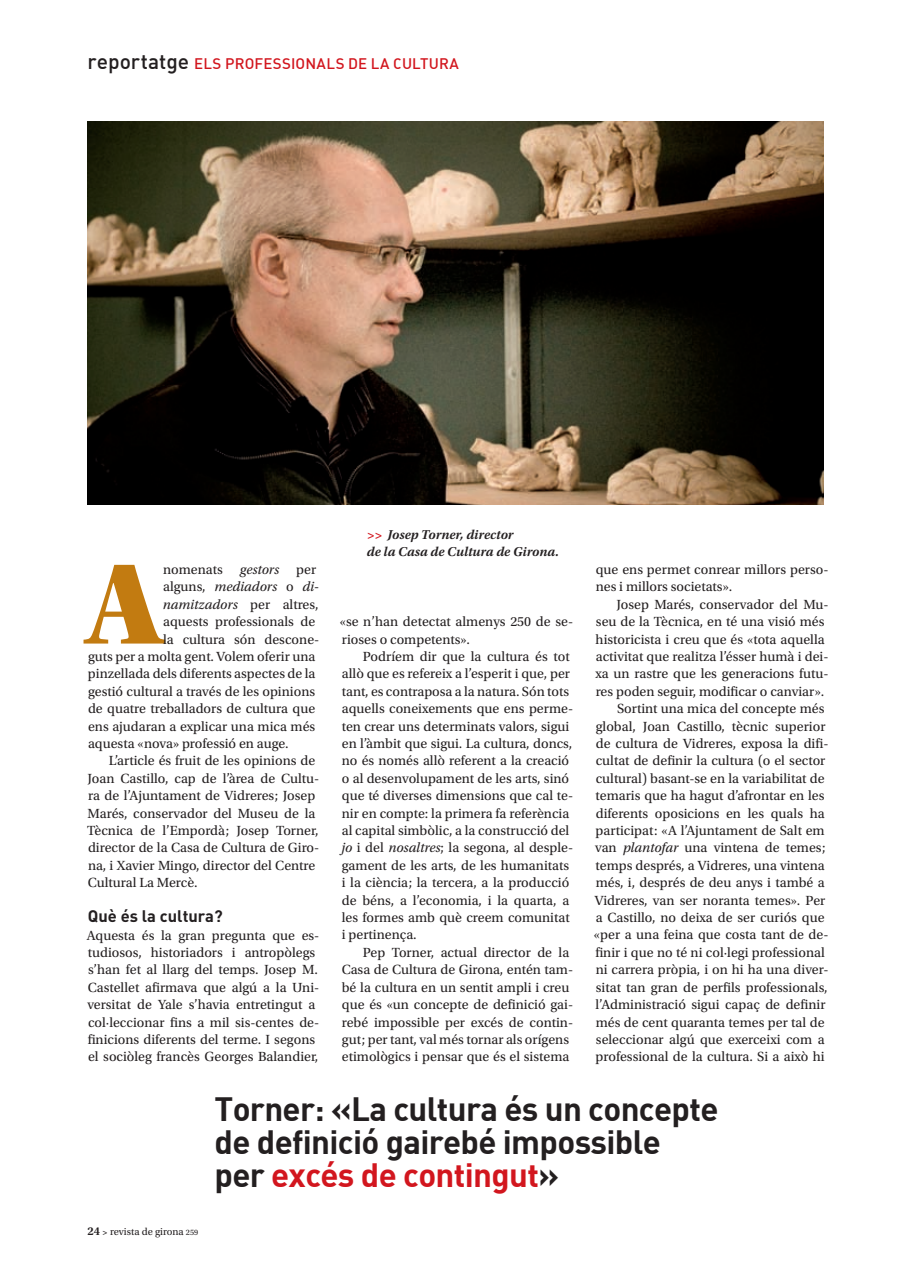
<style>
.page{position:relative;width:898px;height:1279px;background:#fff}
.page>*{position:absolute;margin:0;border:0;box-sizing:border-box;transform-origin:0 0}
.t1{font:121.05px "Utopia Std Black Headline";color:#c27b11}
.t2{font:33px/33px "DIN Bold";letter-spacing:-.02em;color:#231f20}
.t3{font:700 16.5px "DIN";color:#231f20}
.t4{font:15px "DIN Medium Alternate";letter-spacing:.01em;color:#d2161e}
.t5{font:13.95px/17.4px "Utopia Std";color:#231f20}
.t6{font:italic 13.95px "Utopia Std";color:#231f20}
.t7{font:italic 600 13.5px/17.4px "Utopia Std";color:#231f20}
.t8{font:10.5px "Utopia Std";color:#231f20}
.s1{font-size:21px;color:#231f20}
.s2{color:#d2161e}
.s3{font-style:italic}
.s4{font-style:normal}
.s5{font-weight:600;font-size:12px}
.s6{font-weight:600;font-size:9px}
.s7{font-size:8.25px}
</style>
<div class="page">
<img style="left:88px;top:121px;width:735px;height:383px">
<p class="t4" style="left:88px;top:54px;width:373px"><span class="s1">reportatge</span> ELS PROFESSIONALS DE LA CULTURA</p>
<p class="t7" style="left:367px;top:526px;width:193px"><span class="s2">&gt;&gt;</span> Josep Torner, director<br>de la Casa de Cultura de Girona.</p>
<p class="t5" style="left:595px;top:560px;width:234px">que ens permet conrear millors perso&shy;nes i millors societats».</p>
<p class="t5" style="left:616px;top:595px;width:213px">Josep Marés, conservador del Mu-</p>
<p class="t5" style="left:596px;top:613px;width:230px">seu de la Tècnica, en té una visió més</p>
<p class="t5" style="left:595px;top:630px;width:230px">historicista i creu que és «tota aquella</p>
<p class="t5" style="left:595px;top:647px;width:234px">activitat que realitza l’ésser humà i dei-</p>
<p class="t5" style="left:595px;top:665px;width:234px">xa un rastre que les generacions futu-</p>
<p class="t5" style="left:595px;top:682px;width:230px">res poden seguir, modificar o canviar».</p>
<p class="t5" style="left:617px;top:700px;width:209px">Sortint una mica del concepte més</p>
<p class="t5" style="left:595px;top:717px;width:231px">global, Joan Castillo, tècnic superior</p>
<p class="t5" style="left:595px;top:734px;width:234px">de cultura de Vidreres, exposa la difi-</p>
<p class="t5" style="left:595px;top:752px;width:231px">cultat de definir la cultura (o el sector</p>
<p class="t5" style="left:595px;top:769px;width:230px">cultural) basant-se en la variabilitat de</p>
<p class="t5" style="left:595px;top:787px;width:230px">temaris que ha hagut d’afrontar en les</p>
<p class="t5" style="left:595px;top:804px;width:230px">diferents oposicions en les quals ha</p>
<p class="t5" style="left:595px;top:821px;width:230px">participat: «A l’Ajuntament de Salt em</p>
<p class="t5" style="left:595px;top:839px;width:232px">van <span class="s3">plantofar</span> una vintena de temes;</p>
<p class="t5" style="left:595px;top:856px;width:230px">temps després, a Vidreres, una vintena</p>
<p class="t5" style="left:595px;top:874px;width:230px">més, i, després de deu anys i també a</p>
<p class="t5" style="left:594px;top:891px;width:232px">Vidreres, van ser noranta temes». Per</p>
<p class="t5" style="left:595px;top:908px;width:230px">a Castillo, no deixa de ser curiós que</p>
<p class="t5" style="left:593px;top:926px;width:236px">«per a una feina que costa tant de de-</p>
<p class="t5" style="left:595px;top:943px;width:231px">finir i que no té ni col·legi professional</p>
<p class="t5" style="left:595px;top:961px;width:234px">ni carrera pròpia, i on hi ha una diver-</p>
<p class="t5" style="left:596px;top:978px;width:233px">sitat tan gran de perfils professionals,</p>
<p class="t5" style="left:595px;top:995px;width:231px">l’Administració sigui capaç de definir</p>
<p class="t5" style="left:595px;top:1013px;width:230px">més de cent quaranta temes per tal de</p>
<p class="t5" style="left:596px;top:1030px;width:230px">seleccionar algú que exerceixi com a</p>
<p class="t5" style="left:595px;top:1048px;width:230px">professional de la cultura. Si a això hi</p>
<h1 class="t1" style="left:88px;top:540px;width:75px">A</h1>
<p class="t5" style="left:163px;top:560px;width:155px">nomenats <span class="s3">gestors</span> per</p>
<p class="t6" style="left:163px;top:579px;width:157px"><span class="s4">alguns,</span> mediadors <span class="s4">o</span> di-</p>
<p class="t6" style="left:163px;top:596px;width:157px">namitzadors <span class="s4">per altres,</span></p>
<p class="t5" style="left:163px;top:613px;width:154px">aquests professionals de</p>
<p class="t5" style="left:163px;top:630px;width:158px">la cultura són descone-</p>
<p class="t5" style="left:88px;top:647px;width:229px">guts per a molta gent. Volem oferir una</p>
<p class="t5" style="left:88px;top:665px;width:229px">pinzellada dels diferents aspectes de la</p>
<p class="t5" style="left:88px;top:682px;width:229px">gestió cultural a través de les opinions</p>
<p class="t5" style="left:88px;top:700px;width:229px">de quatre treballadors de cultura que</p>
<p class="t5" style="left:88px;top:717px;width:229px">ens ajudaran a explicar una mica més</p>
<p class="t5" style="left:88px;top:734px;width:202px">aquesta «nova» professió en auge.</p>
<p class="t5" style="left:109px;top:752px;width:208px">L’article és fruit de les opinions de</p>
<p class="t5" style="left:87px;top:769px;width:233px">Joan Castillo, cap de l’àrea de Cultu-</p>
<p class="t5" style="left:88px;top:787px;width:229px">ra de l’Ajuntament de Vidreres; Josep</p>
<p class="t5" style="left:88px;top:804px;width:229px">Marés, conservador del Museu de la</p>
<p class="t5" style="left:87px;top:821px;width:233px">Tècnica de l’Empordà; Josep Torner,</p>
<p class="t5" style="left:88px;top:839px;width:233px">director de la Casa de Cultura de Giro-</p>
<p class="t5" style="left:88px;top:856px;width:229px">na, i Xavier Mingo, director del Centre</p>
<p class="t5" style="left:88px;top:874px;width:111px">Cultural La Mercè.</p>
<p class="t3" style="left:88px;top:905px;width:136px">Què és la cultura?</p>
<p class="t5" style="left:87px;top:926px;width:234px">Aquesta és la gran pregunta que es&shy;tudiosos, historiadors i antropòlegs s’han fet al llarg del temps. Josep M.<br>Castellet afirmava que algú a la Uni&shy;versitat de Yale s’havia entretingut a col·leccionar fins a mil sis-centes de&shy;finicions diferents del terme. I segons el sociòleg francès Georges Balandier,</p>
<p class="t5" style="left:340px;top:613px;width:235px">«se n’han detectat almenys 250 de se&shy;rioses o competents».</p>
<p class="t5" style="left:341px;top:647px;width:233px;text-indent:21px">Podríem dir que la cultura és tot allò que es refereix a l’esperit i que, per tant, es contraposa a la natura. Són tots aquells coneixements que ens perme&shy;ten crear uns determinats valors, sigui en l’àmbit que sigui. La cultura, doncs, no és només allò referent a la creació o al desenvolupament de les arts, sinó que té diverses dimensions que cal te&shy;nir en compte: la primera fa referència al capital simbòlic, a la construcció del <span class="s3">jo</span> i del <span class="s3">nosaltres</span>; la segona, al desple&shy;gament de les arts, de les humanitats i la ciència; la tercera, a la producció de béns, a l’economia, i la quarta, a les formes amb què creem comunitat i pertinença.</p>
<p class="t5" style="left:341px;top:943px;width:233px;text-indent:21px">Pep Torner, actual director de la Casa de Cultura de Girona, entén tam&shy;bé la cultura en un sentit ampli i creu que és «un concepte de definició gai&shy;rebé impossible per excés de contin&shy;gut; per tant, val més tornar als orígens etimològics i pensar que és el sistema</p>
<h2 class="t2" style="left:214px;top:1090px;width:505px">Torner: «La cultura és un concepte de definició gairebé impossible per <span class="s2">excés de contingut</span>»</h2>
<p class="t8" style="left:88px;top:1225px;width:112px"><span class="s5">24</span> <span class="s6">&gt;</span> revista de girona <span class="s7">259</span></p>
</div>
